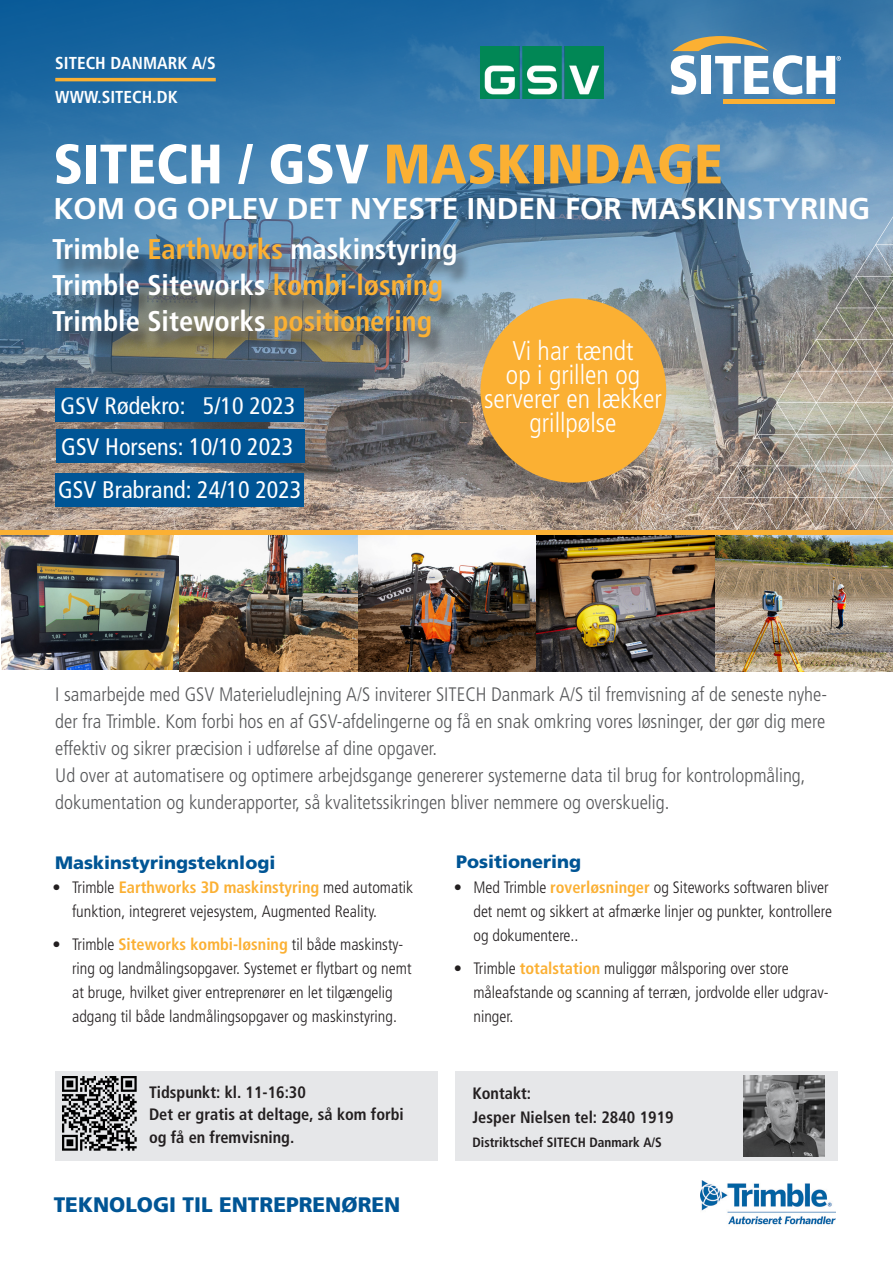
<style>
.page{position:relative;width:893px;height:1263px;background:#fff}
.page>*{position:absolute;margin:0;border:0;box-sizing:border-box;transform-origin:0 0}
.t1{font:55.5px "Frutiger LT 77 Blk Cn";color:#fff}
.t2{font:30px "Frutiger LT 65 Bd";color:#fff}
.t3{font:28.5px "Frutiger LT 67 Bd Cn";color:#fff}
.fliestext{font:27px/24px "Frutiger LT 47 Lt Cn";color:#fff;text-align:center}
.t4{font:24px "Frutiger LT 57 Cn";color:#fff}
.fliestext-2{font:21px "Frutiger LT 75 Blk";color:#005595}
.t5{font:19.5px/27px "Frutiger LT 47 Lt Cn";color:#57585a;text-align:justify}
.t6{font:18px "Frutiger LT 75 Blk";color:#005595}
.SITECH_dealer_blue{font:17.25px "Frutiger LT 67 Bd Cn";color:#fff}
.t7{font:16.5px/24px "Frutiger LT 47 Lt Cn";color:#231f20}
.fliestext-3{font:16.5px/22.5px "Frutiger LT 67 Bd Cn";color:#231f20}
.fliestext-4{font:13.5px "Frutiger LT 67 Bd Cn";color:#231f20}
.s1{color:#fbb033}
.s2{font-family:"Frutiger LT 67 Bd Cn";color:#fbb033}
</style>
<div class="page">
<img style="left:0;top:399px;width:893px;height:162px">
<div style="left:55px;top:1071px;width:382px;height:90px;background:#e6e7e9"></div>
<div style="left:455px;top:1071px;width:383px;height:90px;background:#e6e7e9"></div>
<img style="left:700px;top:1180px;width:136px;height:45px">
<div style="left:0;top:530px;width:893px;height:5px;background:#fbb033"></div>
<img style="left:62px;top:1076px;width:75px;height:75px">
<img style="left:743px;top:1075px;width:82px;height:82px">
<div style="left:56px;top:429px;width:249px;height:34px;background:#005595"></div>
<div style="left:56px;top:388px;width:248px;height:33px;background:#005595"></div>
<div style="left:55px;top:473px;width:249px;height:33px;background:#005595"></div>
<svg style="left:0;top:0;width:893px;height:399px;background:#477ea8"></svg>
<img style="left:1px;top:535px;width:178px;height:134px">
<img style="left:180px;top:535px;width:713px;height:136px">
<img style="left:697px;top:216px;width:196px;height:313px">
<hr style="left:55px;top:78px;width:161px;height:3px;background:#fbb033">
<div style="left:723px;top:99px;width:112px;height:5px;background:#fbb033"></div>
<svg style="left:671px;top:36px;width:170px;height:59px"></svg>
<div style="left:52px;top:243px;width:419px;height:115px;background:#231f20;opacity:.6"></div>
<img style="left:480px;top:46px;width:124px;height:52px">
<div style="left:480px;top:298px;width:186px;height:185px;background:#fbb033;border-radius:50%"></div>
<p class="SITECH_dealer_blue" style="left:55px;top:53px;width:162px">SITECH DANMARK A/S</p>
<p class="SITECH_dealer_blue" style="left:55px;top:87px;width:124px">WWW.SITECH.DK</p>
<h2 class="t1" style="left:53px;top:131px;width:671px">SITECH / GSV <span class="s1">MASKINDAGE</span></h2>
<h2 class="t2" style="left:53px;top:191px;width:818px">KOM OG OPLEV DET NYESTE INDEN FOR MASKINSTYRING</h2>
<h2 class="t3" style="left:52px;top:233px;width:406px">Trimble <span class="s1">Earthworks</span> maskinstyring</h2>
<h2 class="t3" style="left:52px;top:269px;width:392px">Trimble Siteworks <span class="s1">kombi-løsning</span></h2>
<h2 class="t3" style="left:52px;top:305px;width:381px">Trimble Siteworks <span class="s1">positionering</span></h2>
<h2 class="t4" style="left:61px;top:391px;width:236px">GSV Rødekro: 5/10 2023</h2>
<h2 class="t4" style="left:61px;top:433px;width:234px">GSV Horsens: 10/10 2023</h2>
<h2 class="t4" style="left:58px;top:475px;width:245px">GSV Brabrand: 24/10 2023</h2>
<p class="fliestext" style="left:484px;top:339px;width:179px">Vi har tændt<br>op i grillen og serverer en lækker grillpølse</p>
<h2 class="t5" style="left:55px;top:681px;width:773px">I samarbejde med GSV Materieludlejning A/S inviterer SITECH Danmark A/S til fremvisning af de seneste nyhe&shy;der fra Trimble. Kom forbi hos en af GSV-afdelingerne og få en snak omkring vores løsninger, der gør dig mere effektiv og sikrer præcision i udførelse af dine opgaver.</h2>
<h2 class="t5" style="left:55px;top:762px;width:752px">Ud over at automatisere og optimere arbejdsgange genererer systemerne data til brug for kontrolopmåling, dokumentation og kunderapporter, så kvalitetssikringen bliver nemmere og overskuelig.</h2>
<h2 class="t6" style="left:55px;top:852px;width:222px">Maskinstyringsteknlogi</h2>
<p class="t7" style="left:72px;top:876px;width:343px;text-indent:-20px">• Trimble <span class="s2">Earthworks 3D maskinstyring</span> med automatik funktion, integreret vejesystem, Augmented Reality.</p>
<p class="t7" style="left:72px;top:932px;width:341px;text-indent:-20px">• Trimble <span class="s2">Siteworks kombi-løsning</span> til både maskinsty&shy;ring og landmålingsopgaver. Systemet er flytbart og nemt at bruge, hvilket giver entreprenører en let tilgængelig adgang til både landmålingsopgaver og maskinstyring.</p>
<p class="fliestext-3" style="left:149px;top:1081px;width:158px">Tidspunkt: kl. 11-16:30</p>
<p class="fliestext-3" style="left:149px;top:1103px;width:256px">Det er gratis at deltage, så kom forbi og få en fremvisning.</p>
<p class="fliestext-2" style="left:54px;top:1191px;width:348px">TEKNOLOGI TIL ENTREPRENØREN</p>
<h2 class="t6" style="left:456px;top:851px;width:127px">Positionering</h2>
<p class="t7" style="left:473px;top:876px;width:360px;text-indent:-20px">• Med Trimble <span class="s2">roverløsninger</span> og Siteworks softwaren bliver det nemt og sikkert at afmærke linjer og punkter, kontrollere og dokumentere..</p>
<p class="t7" style="left:473px;top:956px;width:357px;text-indent:-20px">• Trimble <span class="s2">totalstation</span> muliggør målsporing over store måleafstande og scanning af terræn, jordvolde eller udgrav&shy;ninger.</p>
<p class="fliestext-3" style="left:472px;top:1082px;width:60px">Kontakt:</p>
<p class="fliestext-3" style="left:472px;top:1106px;width:203px">Jesper Nielsen tel: 2840 1919</p>
<p class="fliestext-4" style="left:472px;top:1134px;width:191px">Distriktschef SITECH Danmark A/S</p>
</div>
